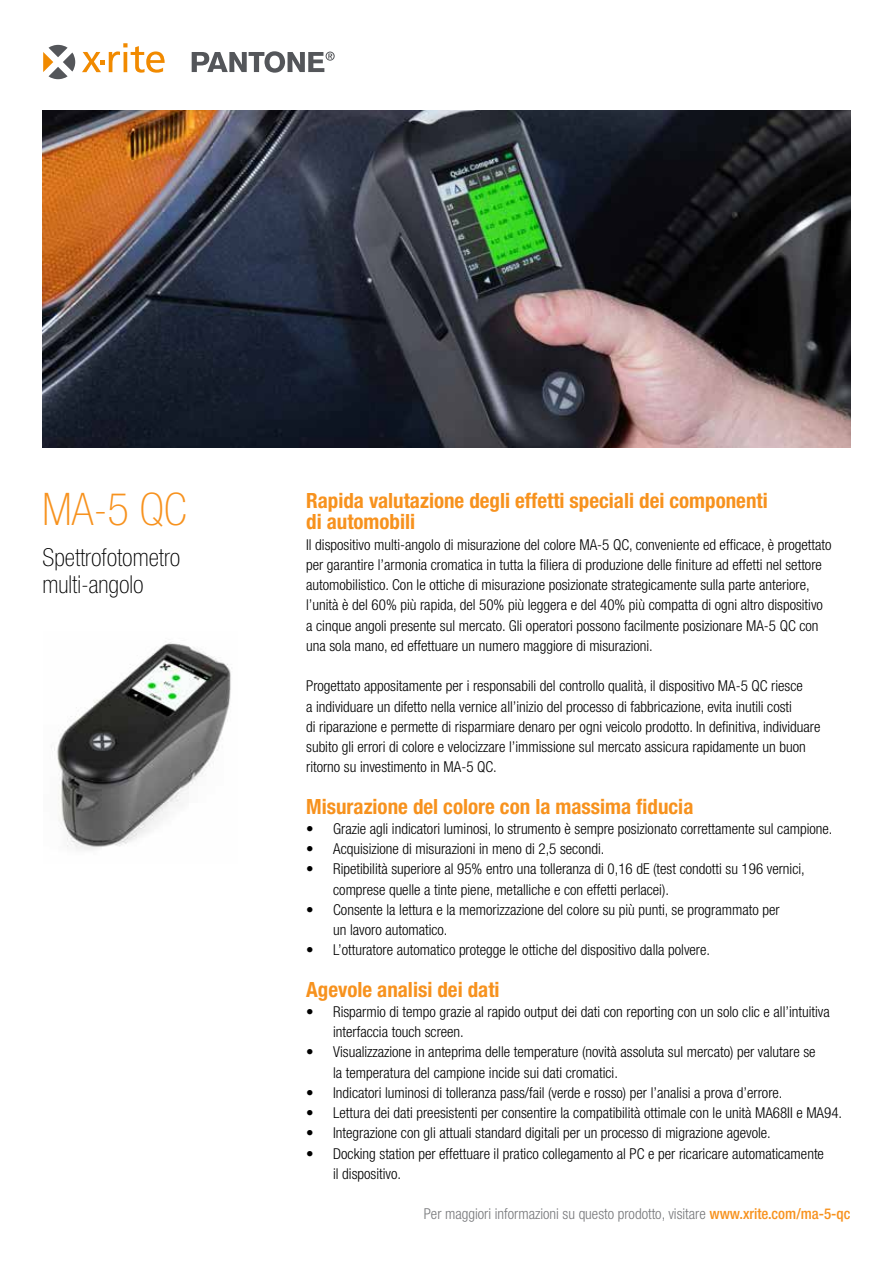
<style>
.page{position:relative;width:893px;height:1263px;background:#fff}
.page>*{position:absolute;margin:0;border:0;box-sizing:border-box;transform-origin:0 0}
.t1{font:100 condensed 45px "Helvetica Neue LT Std";color:#f7921e}
.t2{font:100 condensed 24.75px/27px "Helvetica Neue LT Std";color:#000}
.t3{font:700 condensed 21px/21px "Helvetica Neue LT Std";color:#f7921e}
.t4{font:300 condensed 15px/20.2px "Helvetica Neue LT Std";color:#000}
.t5{font:300 condensed 15px "Helvetica Neue LT Std";color:#77787b}
.s1{font-weight:500;color:#f7921e}
</style>
<div class="page">
<img style="left:43px;top:111px;width:807px;height:336px">
<svg style="left:192px;top:51px;width:143px;height:22px"></svg>
<svg style="left:82px;top:43px;width:83px;height:30px"></svg>
<svg style="left:43px;top:45px;width:32px;height:34px"></svg>
<img style="left:54px;top:641px;width:177px;height:209px">
<h1 class="t1" style="left:43px;top:484px;width:146px">MA-5 QC</h1>
<h3 class="t3" style="left:306px;top:490px;width:463px">Rapida valutazione degli effetti speciali dei componenti di automobili</h3>
<p class="t4" style="left:306px;top:534px;width:527px">Il dispositivo multi-angolo di misurazione del colore MA-5 QC, conveniente ed efficace, è progettato per garantire l’armonia cromatica in tutta la filiera di produzione delle finiture ad effetti nel settore automobilistico. Con le ottiche di misurazione posizionate strategicamente sulla parte anteriore, l’unità è del 60% più rapida, del 50% più leggera e del 40% più compatta di ogni altro dispositivo a cinque angoli presente sul mercato. Gli operatori possono facilmente posizionare MA-5 QC con una sola mano, ed effettuare un numero maggiore di misurazioni.</p>
<p class="t4" style="left:306px;top:676px;width:516px">Progettato appositamente per i responsabili del controllo qualità, il dispositivo MA-5 QC riesce<br>a individuare un difetto nella vernice all’inizio del processo di fabbricazione, evita inutili costi<br>di riparazione e permette di risparmiare denaro per ogni veicolo prodotto. In definitiva, individuare subito gli errori di colore e velocizzare l’immissione sul mercato assicura rapidamente un buon ritorno su investimento in MA-5 QC.</p>
<h3 class="t3" style="left:306px;top:795px;width:389px">Misurazione del colore con la massima fiducia</h3>
<p class="t4" style="left:306px;top:818px;width:528px">• Grazie agli indicatori luminosi, lo strumento è sempre posizionato correttamente sul campione.</p>
<p class="t4" style="left:306px;top:838px;width:300px">• Acquisizione di misurazioni in meno di 2,5 secondi.</p>
<p class="t4" style="left:333px;top:859px;width:473px;text-indent:-27px">• Ripetibilità superiore al 95% entro una tolleranza di 0,16 dE (test condotti su 196 vernici, comprese quelle a tinte piene, metalliche e con effetti perlacei).</p>
<p class="t4" style="left:333px;top:899px;width:448px;text-indent:-27px">• Consente la lettura e la memorizzazione del colore su più punti, se programmato per un lavoro automatico.</p>
<p class="t4" style="left:306px;top:940px;width:405px">• L’otturatore automatico protegge le ottiche del dispositivo dalla polvere.</p>
<h3 class="t3" style="left:306px;top:978px;width:195px">Agevole analisi dei dati</h3>
<p class="t4" style="left:333px;top:1001px;width:498px;text-indent:-27px">• Risparmio di tempo grazie al rapido output dei dati con reporting con un solo clic e all’intuitiva interfaccia touch screen.</p>
<p class="t4" style="left:333px;top:1042px;width:484px;text-indent:-27px">• Visualizzazione in anteprima delle temperature (novità assoluta sul mercato) per valutare se la temperatura del campione incide sui dati cromatici.</p>
<p class="t4" style="left:306px;top:1082px;width:478px">• Indicatori luminosi di tolleranza pass/fail (verde e rosso) per l’analisi a prova d’errore.</p>
<p class="t4" style="left:306px;top:1102px;width:537px">• Lettura dei dati preesistenti per consentire la compatibilità ottimale con le unità MA68II e MA94.</p>
<p class="t4" style="left:306px;top:1123px;width:466px">• Integrazione con gli attuali standard digitali per un processo di migrazione agevole.</p>
<p class="t4" style="left:333px;top:1143px;width:492px;text-indent:-27px">• Docking station per effettuare il pratico collegamento al PC e per ricaricare automaticamente il dispositivo.</p>
<p class="t5" style="left:424px;top:1205px;width:428px">Per maggiori informazioni su questo prodotto, visitare <span class="s1">www.xrite.com/ma-5-qc</span></p>
<h2 class="t2" style="left:43px;top:544px;width:139px">Spettrofotometro multi-angolo</h2>
</div>
